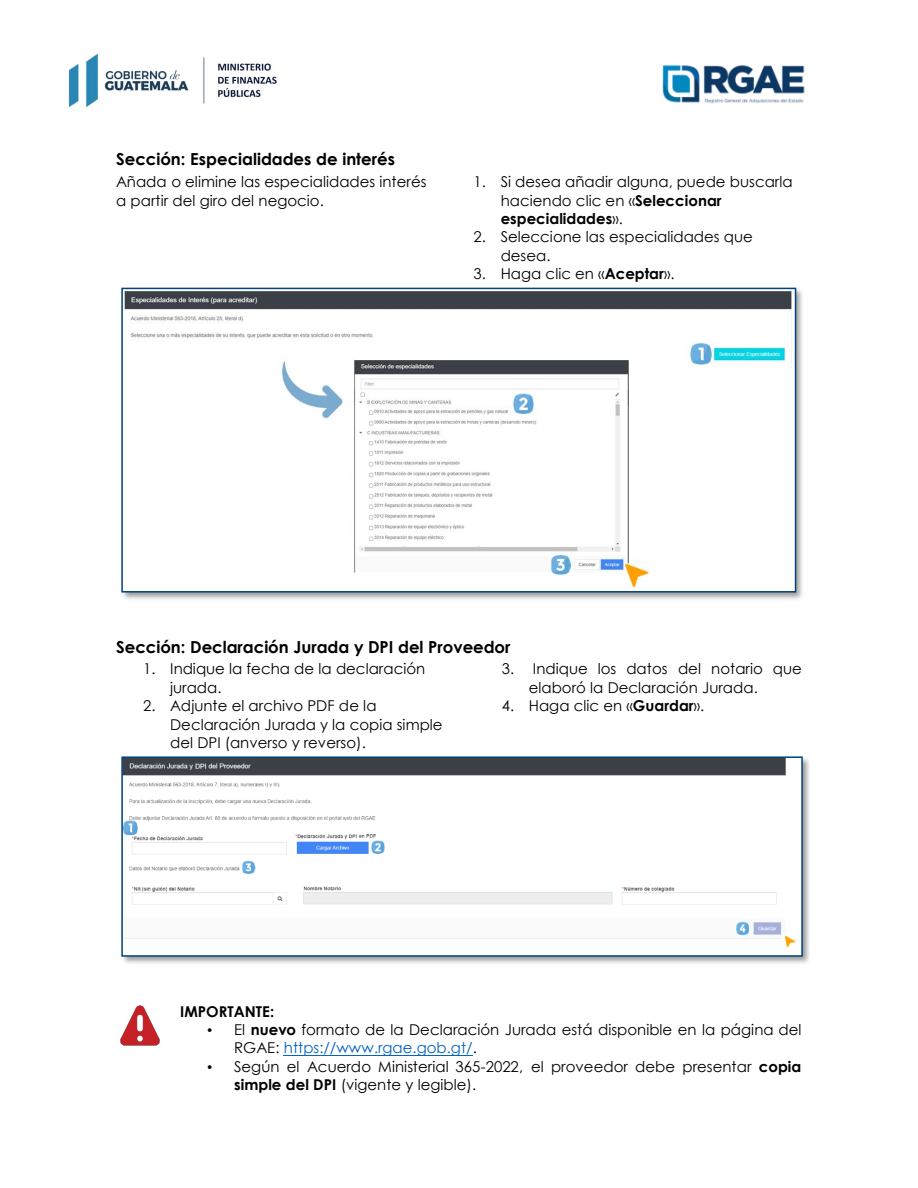
<style>
.page{position:relative;width:918px;height:1188px;background:#fff}
.page>*{position:absolute;margin:0;border:0;box-sizing:border-box;transform-origin:0 0}
.t1{font:700 16.5px "Century Gothic";color:#000}
.t2{font:15px/18.3px "Century Gothic";color:#000}
.t3{font:700 15px "Century Gothic";color:#000}
.s1{font-weight:700}
.s2{font-family:"Times New Roman"}
.s3{color:#0563c1}
</style>
<div class="page">
<hr style="left:284px;top:1055px;width:189px;height:1px;background:#0563c1">
<img style="left:121px;top:287px;width:682px;height:313px">
<img style="left:124px;top:291px;width:669px;height:299px">
<div style="left:121px;top:288px;width:675px;height:305px;border:2px solid #00427a"></div>
<img style="left:123px;top:758px;width:687px;height:206px">
<img style="left:124px;top:759px;width:676px;height:195px">
<div style="left:121px;top:756px;width:682px;height:201px;border:2px solid #00427a"></div>
<img style="left:120px;top:1005px;width:40px;height:41px">
<img style="left:662px;top:65px;width:143px;height:39px">
<img style="left:68px;top:53px;width:209px;height:55px">
<p class="t1" style="left:116px;top:153px;width:280px">Sección: Especialidades de interés</p>
<p class="t2" style="left:116px;top:174px;width:312px">Añada o elimine las especialidades interés a partir del giro del negocio.</p>
<p class="t2" style="left:501px;top:174px;width:294px;text-indent:-27px">1. Si desea añadir alguna, puede buscarla haciendo clic en «<span class="s1">Seleccionar especialidades</span>».</p>
<p class="t2" style="left:501px;top:229px;width:254px;text-indent:-27px">2. Seleccione las especialidades que desea.</p>
<p class="t2" style="left:474px;top:266px;width:203px">3. Haga clic en «<span class="s1">Aceptar</span>».</p>
<p class="t1" style="left:116px;top:640px;width:396px">Sección: Declaración Jurada y DPI del Proveedor</p>
<p class="t2" style="left:170px;top:661px;width:257px;text-indent:-27px">1. Indique la fecha de la declaración jurada.</p>
<p class="t2" style="left:170px;top:698px;width:274px;text-indent:-27px">2. Adjunte el archivo PDF de la<br>Declaración Jurada y la copia simple del DPI (anverso y reverso).</p>
<p class="t2" style="left:529px;top:661px;width:274px;text-indent:-27px">3. Indique los datos del notario que elaboró la Declaración Jurada.</p>
<p class="t2" style="left:502px;top:698px;width:204px">4. Haga clic en «<span class="s1">Guardar</span>».</p>
<p class="t3" style="left:180px;top:1005px;width:96px">IMPORTANTE:</p>
<p class="t2" style="left:234px;top:1022px;width:569px;text-indent:-27px"><span class="s2">•</span> El <span class="s1">nuevo</span> formato de la Declaración Jurada está disponible en la página del<br>RGAE: <span class="s3">https://www.rgae.gob.gt/</span>.</p>
<p class="t2" style="left:234px;top:1059px;width:569px;text-indent:-27px"><span class="s2">•</span> Según el Acuerdo Ministerial 365-2022, el proveedor debe presentar <span class="s1">copia simple del DPI</span> (vigente y legible).</p>
</div>
